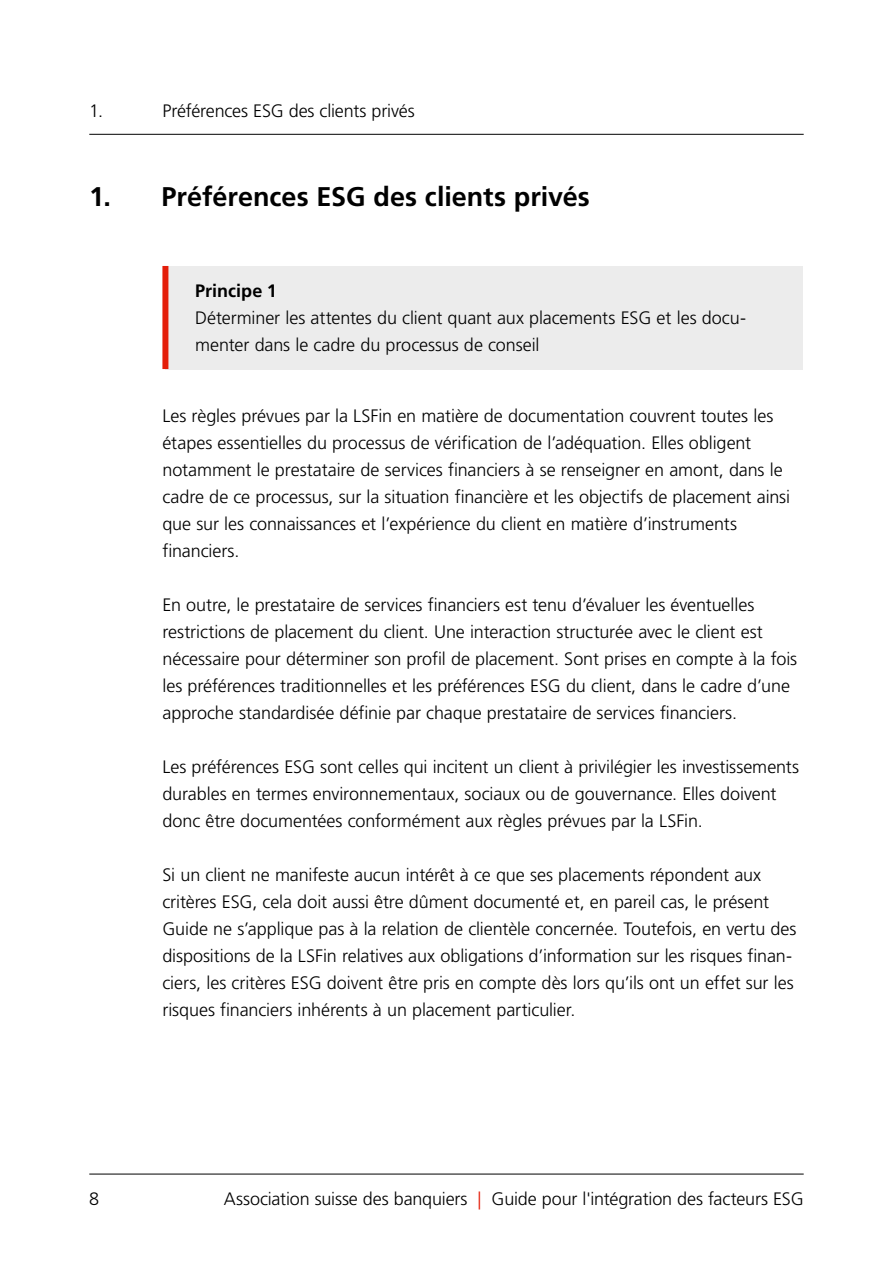
<style>
.page{position:relative;width:893px;height:1263px;background:#fff}
.page>*{position:absolute;margin:0;border:0;box-sizing:border-box;transform-origin:0 0}
.t1{font:700 27px "Frutiger LT Std";color:#000}
.BODY{font:300 18px/27px "Frutiger LT Std";letter-spacing:-.005em;color:#000}
.BOXBODY{font:300 18px/27px "Frutiger LT Std";letter-spacing:-.005em;color:#000}
.BOXTITEL{font:700 18px "Frutiger LT Std";color:#000}
.KAPITEL-NR{font:300 18px "Frutiger LT Std";color:#000}
.s1{color:#e41e0a}
</style>
<div class="page">
<div style="left:165px;top:266px;width:638px;height:103px;background:#ececec"></div>
<div style="left:162px;top:266px;width:6px;height:103px;background:#e41e0a"></div>
<hr style="left:89px;top:1174px;width:715px;height:1px;background:#000">
<hr style="left:89px;top:134px;width:715px;height:1px;background:#000">
<p class="KAPITEL-NR" style="left:89px;top:101px;width:15px">1.</p>
<p class="BODY" style="left:162px;top:97px;width:254px">Préférences ESG des clients privés</p>
<p class="t1" style="left:89px;top:181px;width:502px">1. Préférences ESG des clients privés</p>
<p class="BOXTITEL" style="left:195px;top:280px;width:83px">Principe 1</p>
<p class="BOXBODY" style="left:195px;top:305px;width:552px">Déterminer les attentes du client quant aux placements ESG et les docu&shy;menter dans le cadre du processus de conseil</p>
<p class="BODY" style="left:162px;top:402px;width:629px">Les règles prévues par la LSFin en matière de documentation couvrent toutes les étapes essentielles du processus de vérification de l’adéquation. Elles obligent notamment le prestataire de services financiers à se renseigner en amont, dans le cadre de ce processus, sur la situation financière et les objectifs de placement ainsi que sur les connaissances et l’expérience du client en matière d’instruments financiers.</p>
<p class="BODY" style="left:162px;top:591px;width:636px">En outre, le prestataire de services financiers est tenu d’évaluer les éventuelles restrictions de placement du client. Une interaction structurée avec le client est nécessaire pour déterminer son profil de placement. Sont prises en compte à la fois les préférences traditionnelles et les préférences ESG du client, dans le cadre d’une approche standardisée définie par chaque prestataire de services financiers.</p>
<p class="BODY" style="left:162px;top:753px;width:638px">Les préférences ESG sont celles qui incitent un client à privilégier les investissements durables en termes environnementaux, sociaux ou de gouvernance. Elles doivent donc être documentées conformément aux règles prévues par la LSFin.</p>
<p class="BODY" style="left:162px;top:861px;width:636px">Si un client ne manifeste aucun intérêt à ce que ses placements répondent aux critères ESG, cela doit aussi être dûment documenté et, en pareil cas, le présent Guide ne s’applique pas à la relation de clientèle concernée. Toutefois, en vertu des dispositions de la LSFin relatives aux obligations d’information sur les risques finan&shy;ciers, les critères ESG doivent être pris en compte dès lors qu’ils ont un effet sur les risques financiers inhérents à un placement particulier.</p>
<p class="BODY" style="left:89px;top:1185px;width:12px">8</p>
<p class="BODY" style="left:224px;top:1185px;width:581px">Association suisse des banquiers <span class="s1">|</span> Guide pour l'intégration des facteurs ESG</p>
</div>
